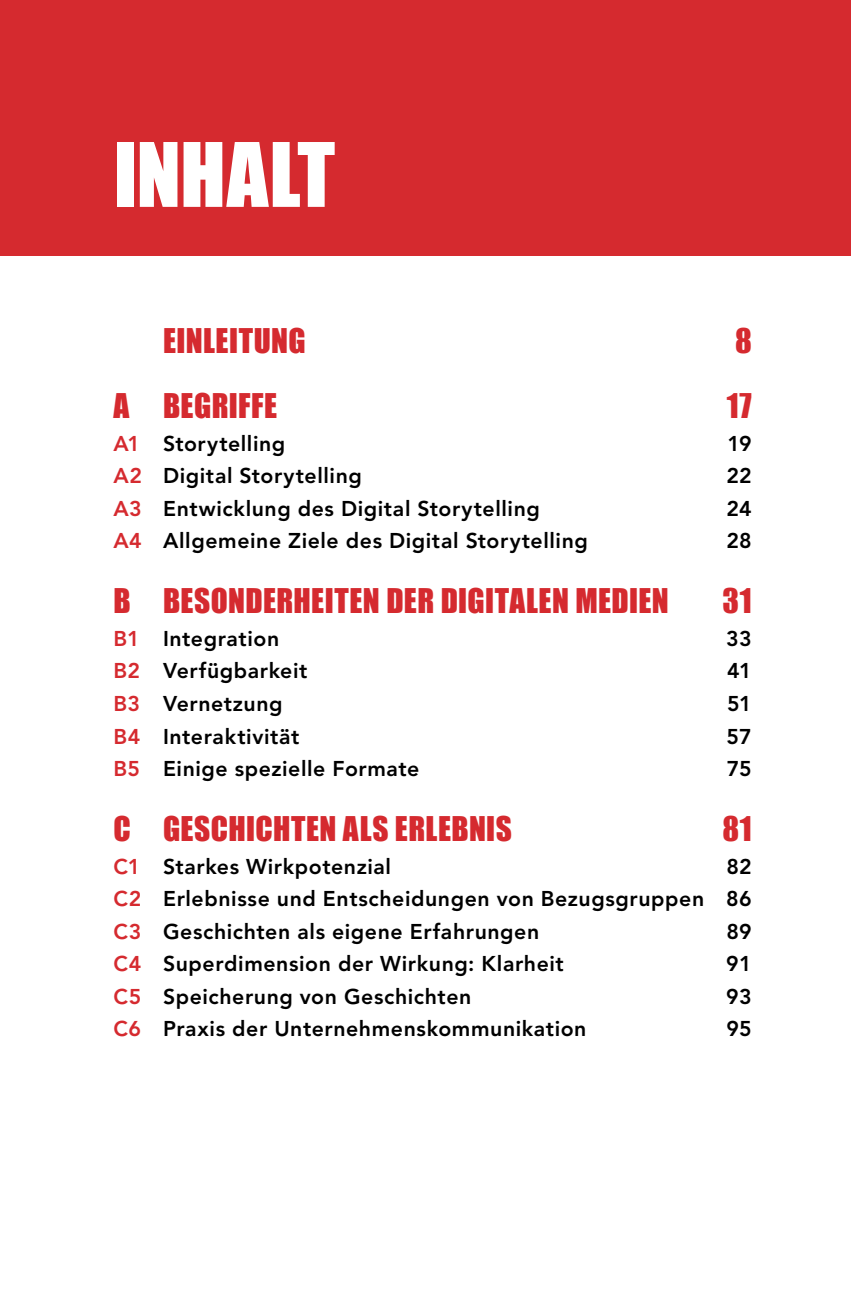
<style>
.page{position:relative;width:851px;height:1312px;background:#fff}
.page>*{position:absolute;margin:0;border:0;box-sizing:border-box;transform-origin:0 0}
.t1{font:82px "Impact";letter-spacing:-.01em;color:#fff}
.t2{font:31.25px "Impact";letter-spacing:.015em;color:#d52a2f}
.t3{font:800 21.25px/32.5px "Avenir LT Pro";letter-spacing:.025em;color:#000;text-align:justify}
.s1{color:#d52a2f}
</style>
<div class="page">
<div style="left:0;top:0;width:850px;height:255px;background:#d52a2f"></div>
<h1 class="t1" style="left:113px;top:111px;width:223px">INHALT</h1>
<h2 class="t2" style="left:163px;top:316px;width:144px">EINLEITUNG</h2>
<h2 class="t2" style="left:734px;top:316px;width:18px">8</h2>
<h2 class="t2" style="left:113px;top:381px;width:165px">A BEGRIFFE</h2>
<h2 class="t2" style="left:726px;top:381px;width:26px">17</h2>
<p class="t3" style="left:113px;top:427px;width:173px"><span class="s1">A1</span> Storytelling</p>
<p class="t3" style="left:727px;top:427px;width:26px">19</p>
<p class="t3" style="left:113px;top:459px;width:250px"><span class="s1">A2</span> Digital Storytelling</p>
<p class="t3" style="left:726px;top:459px;width:27px">22</p>
<p class="t3" style="left:113px;top:492px;width:428px"><span class="s1">A3</span> Entwicklung des Digital Storytelling</p>
<p class="t3" style="left:726px;top:492px;width:27px">24</p>
<p class="t3" style="left:113px;top:524px;width:476px"><span class="s1">A4</span> Allgemeine Ziele des Digital Storytelling</p>
<p class="t3" style="left:726px;top:524px;width:27px">28</p>
<h2 class="t2" style="left:113px;top:576px;width:557px">B BESONDERHEITEN DER DIGITALEN MEDIEN</h2>
<h2 class="t2" style="left:722px;top:576px;width:31px">31</h2>
<p class="t3" style="left:113px;top:622px;width:167px"><span class="s1">B1</span> Integration</p>
<p class="t3" style="left:726px;top:622px;width:27px">33</p>
<p class="t3" style="left:113px;top:654px;width:195px"><span class="s1">B2</span> Verfügbarkeit</p>
<p class="t3" style="left:727px;top:654px;width:26px">41</p>
<p class="t3" style="left:113px;top:687px;width:171px"><span class="s1">B3</span> Vernetzung</p>
<p class="t3" style="left:727px;top:687px;width:26px">51</p>
<p class="t3" style="left:113px;top:719px;width:187px"><span class="s1">B4</span> Interaktivität</p>
<p class="t3" style="left:726px;top:719px;width:27px">57</p>
<p class="t3" style="left:113px;top:752px;width:307px"><span class="s1">B5</span> Einige spezielle Formate</p>
<p class="t3" style="left:726px;top:752px;width:26px">75</p>
<h2 class="t2" style="left:113px;top:804px;width:400px">C GESCHICHTEN ALS ERLEBNIS</h2>
<h2 class="t2" style="left:722px;top:804px;width:31px">81</h2>
<p class="t3" style="left:113px;top:849px;width:279px"><span class="s1">C1</span> Starkes Wirkpotenzial</p>
<p class="t3" style="left:113px;top:849px;width:639px;text-indent:613px">82<br><span class="s1">C2</span> Erlebnisse und Entscheidungen von Bezugsgruppen 86<br><span class="s1">C3</span> Geschichten als eigene Erfahrungen</p>
<p class="t3" style="left:726px;top:914px;width:27px">89</p>
<p class="t3" style="left:113px;top:947px;width:452px"><span class="s1">C4</span> Superdimension der Wirkung: Klarheit</p>
<p class="t3" style="left:726px;top:947px;width:27px">91</p>
<p class="t3" style="left:113px;top:979px;width:359px"><span class="s1">C5</span> Speicherung von Geschichten</p>
<p class="t3" style="left:726px;top:979px;width:27px">93</p>
<p class="t3" style="left:113px;top:1012px;width:474px"><span class="s1">C6</span> Praxis der Unternehmenskommunikation</p>
<p class="t3" style="left:726px;top:1012px;width:27px">95</p>
</div>
